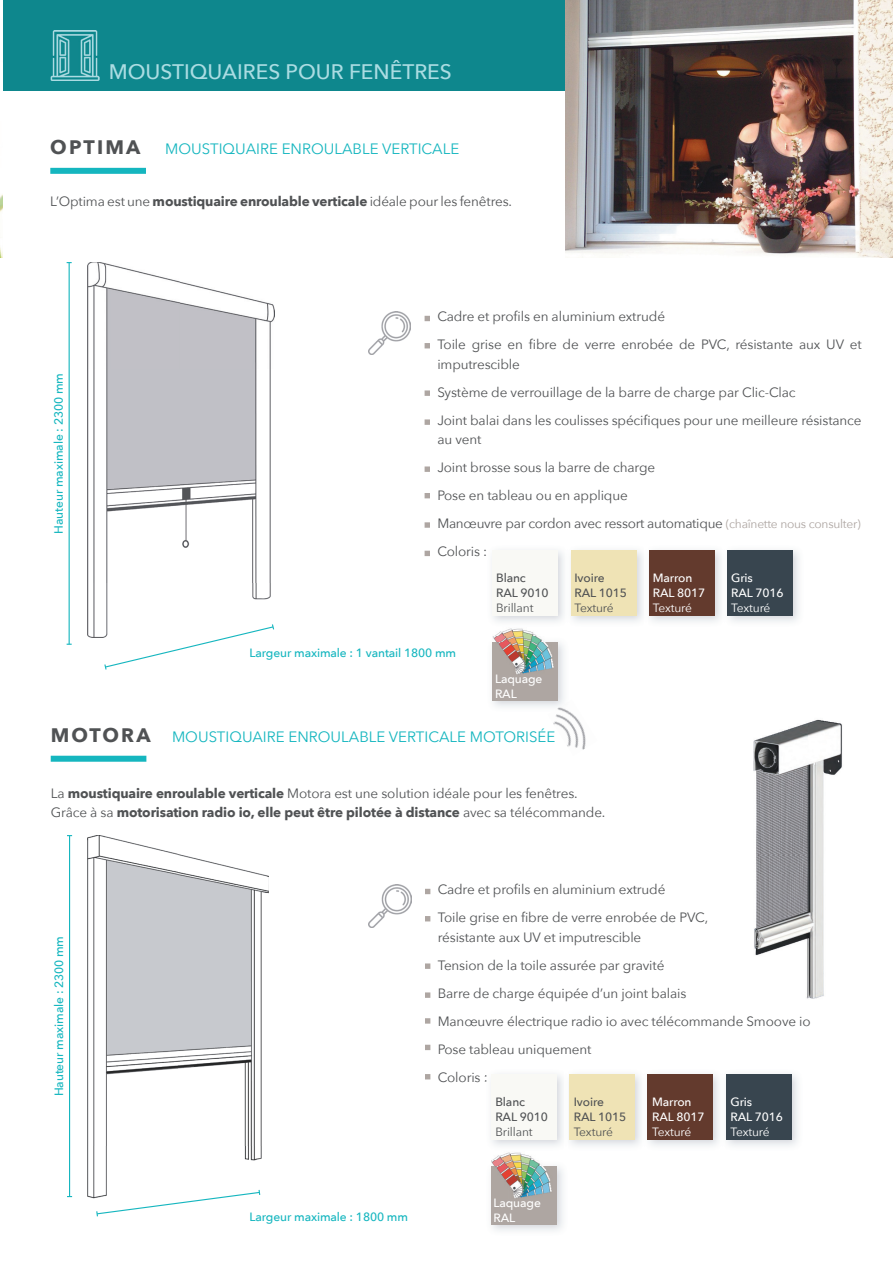
<style>
.page{position:relative;width:893px;height:1263px;background:#fff}
.page>*{position:absolute;margin:0;border:0;box-sizing:border-box;transform-origin:0 0}
.t1{font:500 21px "Avenir Next";color:#abdce2}
.t2{font:700 19.5px "Avenir Next";letter-spacing:.11em;color:#505254}
.t3{font:15px "Avenir Next";color:#15b6bf}
.t4{font:13.5px/28px "Avenir Next";letter-spacing:-.01em;color:#505254}
.t5{font:700 13.5px/19.5px "Avenir Next";letter-spacing:-.01em;color:#505254}
.t6{font:500 12px "Avenir Next";letter-spacing:-.01em;color:#15b6bf}
.t7{font:500 12px/15px "Avenir Next";letter-spacing:-.01em;color:#fff}
.t8{font:500 12px/15px "Avenir Next";letter-spacing:-.01em;color:#505254}
.s1{font-weight:700}
.s2{font-size:12px;color:#aea6a2}
.s3{font-weight:400}
.s4{font-weight:700;font-size:19.5px;color:#505254}
</style>
<div class="page">
<div style="left:2px;top:0;width:891px;height:90px;background:#0e878d"></div>
<img style="left:0;top:195px;width:2px;height:62px">
<img style="left:50px;top:31px;width:50px;height:49px">
<div style="left:50px;top:168px;width:96px;height:6px;background:#15b6bf"></div>
<svg style="left:425px;top:316px;width:5px;height:5px"></svg>
<svg style="left:425px;top:466px;width:5px;height:6px"></svg>
<svg style="left:425px;top:390px;width:5px;height:6px"></svg>
<svg style="left:425px;top:419px;width:5px;height:6px"></svg>
<svg style="left:425px;top:493px;width:5px;height:5px"></svg>
<svg style="left:425px;top:522px;width:5px;height:6px"></svg>
<img style="left:368px;top:312px;width:43px;height:42px">
<svg style="left:425px;top:343px;width:5px;height:5px"></svg>
<img style="left:87px;top:262px;width:187px;height:375px">
<hr style="left:69px;top:263px;width:1px;height:381px;background:#15b6bf">
<svg style="left:104px;top:623px;width:170px;height:47px"></svg>
<img style="left:566px;top:0;width:327px;height:257px">
<div style="left:51px;top:756px;width:95px;height:6px;background:#15b6bf"></div>
<svg style="left:425px;top:889px;width:5px;height:5px"></svg>
<svg style="left:425px;top:1018px;width:5px;height:6px"></svg>
<svg style="left:425px;top:963px;width:5px;height:6px"></svg>
<svg style="left:425px;top:992px;width:5px;height:6px"></svg>
<svg style="left:425px;top:1045px;width:5px;height:5px"></svg>
<svg style="left:425px;top:1074px;width:5px;height:5px"></svg>
<img style="left:369px;top:885px;width:42px;height:42px">
<svg style="left:425px;top:916px;width:5px;height:5px"></svg>
<img style="left:88px;top:835px;width:181px;height:363px">
<hr style="left:69px;top:836px;width:1px;height:360px;background:#15b6bf">
<svg style="left:96px;top:1189px;width:165px;height:28px"></svg>
<img style="left:492px;top:1166px;width:71px;height:65px">
<div style="left:491px;top:1166px;width:65px;height:59px;background:#aea6a2"></div>
<img style="left:491px;top:1152px;width:61px;height:46px">
<div style="left:491px;top:1074px;width:65px;height:65px;background:#f9f9f5"></div>
<div style="left:569px;top:1074px;width:66px;height:65px;background:#efe3b5"></div>
<img style="left:647px;top:1074px;width:72px;height:72px">
<div style="left:648px;top:1074px;width:65px;height:65px;background:#633a2d"></div>
<img style="left:726px;top:1074px;width:72px;height:72px">
<div style="left:726px;top:1074px;width:65px;height:65px;background:#38454f"></div>
<img style="left:753px;top:719px;width:89px;height:280px">
<img style="left:553px;top:711px;width:33px;height:39px">
<img style="left:552px;top:701px;width:17px;height:11px">
<div style="left:493px;top:642px;width:65px;height:59px;background:#aea6a2"></div>
<img style="left:493px;top:628px;width:61px;height:46px">
<div style="left:493px;top:550px;width:65px;height:65px;background:#f9f9f5"></div>
<img style="left:571px;top:550px;width:72px;height:72px">
<div style="left:571px;top:550px;width:65px;height:65px;background:#efe3b5"></div>
<img style="left:649px;top:551px;width:72px;height:71px">
<div style="left:649px;top:550px;width:66px;height:65px;background:#633a2d"></div>
<img style="left:727px;top:550px;width:72px;height:72px">
<div style="left:728px;top:550px;width:65px;height:65px;background:#38454f"></div>
<svg style="left:425px;top:551px;width:5px;height:5px"></svg>
<p class="t1" style="left:109px;top:54px;width:344px">MOUSTIQUAIRES POUR FENÊTRES</p>
<p class="t2" style="left:50px;top:130px;width:92px">OPTIMA</p>
<p class="t3" style="left:165px;top:136px;width:296px">MOUSTIQUAIRE ENROULABLE VERTICALE</p>
<p class="t4" style="left:50px;top:186px;width:463px">L’Optima est une <span class="s1">moustiquaire enroulable verticale</span> idéale pour les fenêtres.</p>
<p class="t6" style="left:48px;top:534px;width:162px;rotate:-90deg">Hauteur maximale : 2300 mm</p>
<p class="t4" style="left:437px;top:302px;width:426px">Cadre et profils en aluminium extrudé<br>Toile grise en fibre de verre enrobée de PVC, résistante aux UV et</p>
<p class="t4" style="left:437px;top:349px;width:426px">imputrescible<br>Système de verrouillage de la barre de charge par Clic-Clac<br>Joint balai dans les coulisses spécifiques pour une meilleure résistance</p>
<p class="t4" style="left:437px;top:425px;width:425px">au vent<br>Joint brosse sous la barre de charge<br>Pose en tableau ou en applique<br>Manœuvre par cordon avec ressort automatique <span class="s2">(chaînette nous consulter)<br></span>Coloris :</p>
<p class="t6" style="left:250px;top:642px;width:208px">Largeur maximale : 1 vantail 1800 mm</p>
<p class="t8" style="left:496px;top:570px;width:54px">Blanc<br>RAL 9010<br><span class="s3">Brillant</span></p>
<p class="t8" style="left:574px;top:570px;width:54px">Ivoire<br>RAL 1015<br><span class="s3">Texturé</span></p>
<p class="t7" style="left:653px;top:570px;width:54px">Marron<br>RAL 8017<br><span class="s3">Texturé</span></p>
<p class="t7" style="left:731px;top:570px;width:54px">Gris<br>RAL 7016<br><span class="s3">Texturé</span></p>
<p class="t7" style="left:495px;top:670px;width:49px">Laquage<br>RAL</p>
<p class="t3" style="left:51px;top:724px;width:506px"><span class="s4">MOTORA</span> MOUSTIQUAIRE ENROULABLE VERTICALE MOTORISÉE</p>
<p class="t5" style="left:51px;top:783px;width:556px"><span class="s3">La</span> moustiquaire enroulable verticale <span class="s3">Motora est une solution idéale pour les fenêtres.<br>Grâce à sa</span> motorisation radio io, elle peut être pilotée à distance <span class="s3">avec sa télécommande.</span></p>
<p class="t6" style="left:49px;top:1096px;width:162px;rotate:-90deg">Hauteur maximale : 2300 mm</p>
<p class="t6" style="left:250px;top:1207px;width:160px">Largeur maximale : 1800 mm</p>
<p class="t4" style="left:438px;top:875px;width:272px">Cadre et profils en aluminium extrudé<br>Toile grise en fibre de verre enrobée de PVC,</p>
<p class="t4" style="left:438px;top:922px;width:374px">résistante aux UV et imputrescible<br>Tension de la toile assurée par gravité<br>Barre de charge équipée d’un joint balais<br>Manœuvre électrique radio io avec télécommande Smoove io Pose tableau uniquement<br>Coloris :</p>
<p class="t8" style="left:495px;top:1094px;width:54px">Blanc<br>RAL 9010<br><span class="s3">Brillant</span></p>
<p class="t8" style="left:574px;top:1094px;width:54px">Ivoire<br>RAL 1015<br><span class="s3">Texturé</span></p>
<p class="t7" style="left:652px;top:1094px;width:54px">Marron<br>RAL 8017<br><span class="s3">Texturé</span></p>
<p class="t7" style="left:730px;top:1094px;width:54px">Gris<br>RAL 7016<br><span class="s3">Texturé</span></p>
<p class="t7" style="left:493px;top:1194px;width:49px">Laquage<br>RAL</p>
</div>
